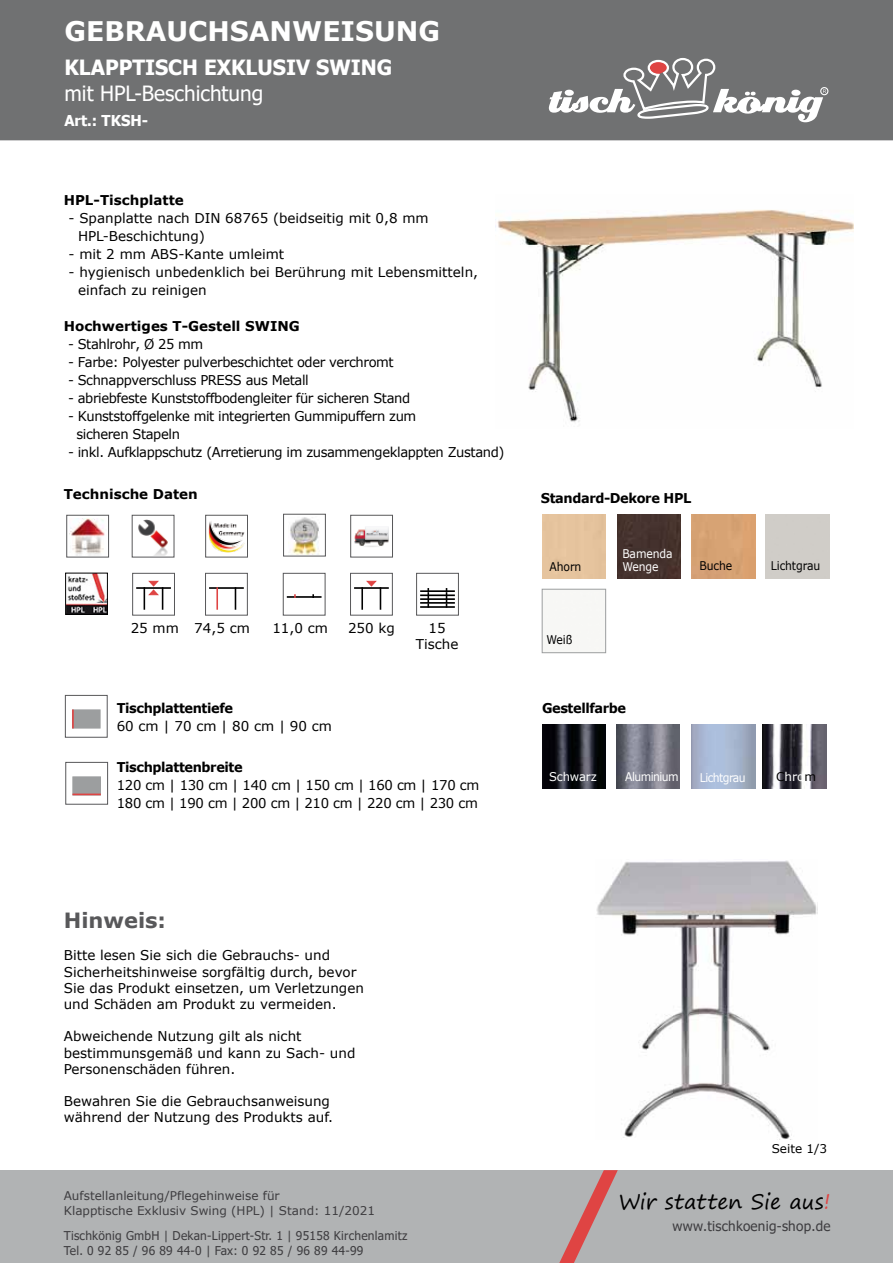
<style>
.page{position:relative;width:893px;height:1263px;background:#fff}
.page>*{position:absolute;margin:0;border:0;box-sizing:border-box;transform-origin:0 0}
.t1{font:700 27px "Verdana";color:#fff}
.t2{font:700 21px "Tahoma";color:#fff}
.t3{font:21px "Tahoma";color:#fff}
.t4{font:21px "Segoe Print";letter-spacing:.005em;color:#000}
.t5{font:700 21px "Verdana";color:#58585a}
.t6{font:700 15px "Tahoma";color:#fff}
.t7{font:13.65px "Tahoma";letter-spacing:.02em;color:#3e3d40}
.t8{font:13.5px/16.2px "Verdana";color:#000}
.t9{font:13.5px/18px "Verdana";letter-spacing:-.03em;color:#000}
.t10{font:13.5px/18px "Verdana";letter-spacing:-.02em;color:#000}
.t11{font:700 13.5px "Verdana";letter-spacing:-.03em;color:#000;scale:.96 1}
.t12{font:700 13.5px "Verdana";color:#000}
.t13{font:12.15px/15px "Tahoma";letter-spacing:.02em;color:#3e3d40}
.t14{font:12px/14.4px "Verdana";color:#3e3d40}
.t15{font:12px "Verdana";letter-spacing:-.01em;color:#000;scale:.9 1}
.t16{font:12px "Verdana";letter-spacing:-.05em;color:#fff;scale:.9 1}
.t17{font:12px/13.5px "Verdana";letter-spacing:-.015em;color:#fff;scale:.9 1}
.t18{font:12px "Verdana";letter-spacing:-.01em;color:#000}
.t19{font:12px "Verdana";letter-spacing:-.015em;color:#fff;scale:.96 1}
.t20{font:12px "Verdana";letter-spacing:-.015em;color:#fff}
.s1{color:#000}
.s2{color:#df4443}
</style>
<div class="page">
<div style="left:0;top:1170px;width:893px;height:93px;background:#b1b3b4"></div>
<div style="left:0;top:0;width:893px;height:140px;background:#707172"></div>
<svg style="left:559px;top:1170px;width:59px;height:93px;background:#bc9898"></svg>
<div style="left:820px;top:87px;width:8px;height:8px;border:1px solid #fff;border-radius:50%"></div>
<svg style="left:549px;top:57px;width:277px;height:65px"></svg>
<img style="left:497px;top:210px;width:357px;height:212px">
<div style="left:65px;top:762px;width:43px;height:42px;background:#fff;border:1px solid #58585a"></div>
<div style="left:72px;top:776px;width:29px;height:19px;background:#9c9e9f;border:1px solid #9c9e9f"></div>
<hr style="left:72px;top:793px;width:29px;height:2px;background:#df4443">
<div style="left:65px;top:695px;width:43px;height:42px;background:#fff;border:1px solid #58585a"></div>
<div style="left:72px;top:709px;width:28px;height:19px;background:#9c9e9f;border:1px solid #9c9e9f"></div>
<svg style="left:72px;top:709px;width:2px;height:19px"></svg>
<img style="left:596px;top:860px;width:221px;height:280px">
<img style="left:542px;top:724px;width:64px;height:64px">
<img style="left:616px;top:724px;width:64px;height:64px">
<img style="left:762px;top:724px;width:64px;height:64px">
<div style="left:283px;top:573px;width:42px;height:42px;background:#fff;border:1px solid #58585a"></div>
<hr style="left:287px;top:596px;width:35px;height:2px;background:#000">
<div style="left:416px;top:573px;width:43px;height:42px;background:#fff;border:1px solid #58585a"></div>
<hr style="left:420px;top:606px;width:35px;height:2px;background:#000">
<hr style="left:420px;top:602px;width:35px;height:2px;background:#000">
<hr style="left:420px;top:598px;width:35px;height:2px;background:#000">
<hr style="left:420px;top:594px;width:35px;height:2px;background:#000">
<svg style="left:427px;top:588px;width:2px;height:20px"></svg>
<svg style="left:446px;top:588px;width:1px;height:20px"></svg>
<hr style="left:420px;top:590px;width:35px;height:2px;background:#000">
<div style="left:205px;top:515px;width:43px;height:42px;background:#fff;border:1px solid #58585a"></div>
<img style="left:208px;top:521px;width:37px;height:31px">
<div style="left:132px;top:515px;width:42px;height:42px;background:#fff;border:1px solid #58585a"></div>
<img style="left:138px;top:519px;width:30px;height:36px">
<div style="left:350px;top:515px;width:43px;height:42px;background:#fff;border:1px solid #58585a"></div>
<img style="left:354px;top:527px;width:35px;height:20px">
<div style="left:66px;top:515px;width:43px;height:42px;background:#fff;border:1px solid #58585a"></div>
<img style="left:69px;top:518px;width:36px;height:37px">
<div style="left:205px;top:573px;width:43px;height:42px;background:#fff;border:1px solid #58585a"></div>
<svg style="left:235px;top:589px;width:1px;height:21px"></svg>
<hr style="left:209px;top:587px;width:35px;height:2px;background:#000">
<hr style="left:216px;top:587px;width:2px;height:23px;background:#df4443">
<div style="left:350px;top:573px;width:43px;height:42px;background:#fff;border:1px solid #58585a"></div>
<hr style="left:361px;top:587px;width:2px;height:23px;background:#000">
<hr style="left:354px;top:587px;width:35px;height:2px;background:#000">
<svg style="left:365px;top:580px;width:16px;height:30px"></svg>
<div style="left:132px;top:573px;width:43px;height:42px;background:#fff;border:1px solid #58585a"></div>
<hr style="left:136px;top:587px;width:35px;height:2px;background:#000">
<svg style="left:144px;top:580px;width:19px;height:30px"></svg>
<img style="left:290px;top:517px;width:29px;height:37px">
<div style="left:283px;top:514px;width:43px;height:42px;border:1px solid #58585a"></div>
<img style="left:67px;top:575px;width:39px;height:38px">
<div style="left:65px;top:573px;width:43px;height:42px;border:1px solid #000"></div>
<div style="left:542px;top:589px;width:64px;height:64px;border:1px solid #9c9e9f"></div>
<div style="left:617px;top:515px;width:64px;height:64px;background:#45322d"></div>
<h1 class="t1" style="left:64px;top:12px;width:377px">GEBRAUCHSANWEISUNG</h1>
<h2 class="t2" style="left:64px;top:53px;width:329px">KLAPPTISCH EXKLUSIV SWING</h2>
<h2 class="t3" style="left:64px;top:79px;width:200px">mit HPL-Beschichtung</h2>
<p class="t6" style="left:64px;top:110px;width:85px">Art.: TKSH-</p>
<p class="t12" style="left:64px;top:191px;width:122px">HPL-Tischplatte</p>
<p class="t8" style="left:78px;top:209px;width:352px;line-height:18px;text-indent:-10px">- Spanplatte nach DIN 68765 (beidseitig mit 0,8 mm<br>HPL-Beschichtung)</p>
<p class="t8" style="left:69px;top:246px;width:217px">- mit 2 mm ABS-Kante umleimt</p>
<p class="t8" style="left:78px;top:263px;width:402px;line-height:18px;text-indent:-10px">- hygienisch unbedenklich bei Berührung mit Lebensmitteln, einfach zu reinigen</p>
<p class="t12" style="left:64px;top:317px;width:237px">Hochwertiges T-Gestell SWING</p>
<p class="t9" style="left:68px;top:335px;width:137px">- Stahlrohr, Ø 25 mm</p>
<p class="t9" style="left:68px;top:353px;width:327px">- Farbe: Polyester pulverbeschichtet oder verchromt</p>
<p class="t9" style="left:68px;top:371px;width:242px">- Schnappverschluss PRESS aus Metall</p>
<p class="t9" style="left:68px;top:389px;width:344px">- abriebfeste Kunststoffbodengleiter für sicheren Stand</p>
<p class="t9" style="left:76px;top:407px;width:341px;text-indent:-8px">- Kunststoffgelenke mit integrierten Gummipuffern zum sicheren Stapeln</p>
<p class="t9" style="left:68px;top:443px;width:438px">- inkl. Aufklappschutz (Arretierung im zusammengeklappten Zustand)</p>
<p class="t12" style="left:64px;top:485px;width:136px">Technische Daten</p>
<p class="t8" style="left:131px;top:620px;width:50px">25 mm</p>
<p class="t8" style="left:194px;top:620px;width:57px">74,5 cm</p>
<p class="t8" style="left:272px;top:620px;width:57px">11,0 cm</p>
<p class="t8" style="left:348px;top:620px;width:48px">250 kg</p>
<p class="t8" style="left:416px;top:620px;width:44px;text-align:center">15<br>Tische</p>
<p class="t11" style="left:117px;top:698px;width:123px">Tischplattentiefe</p>
<p class="t8" style="left:117px;top:718px;width:217px">60 cm | 70 cm | 80 cm | 90 cm</p>
<p class="t11" style="left:117px;top:758px;width:133px">Tischplattenbreite</p>
<p class="t10" style="left:117px;top:776px;width:364px">120 cm | 130 cm | 140 cm | 150 cm | 160 cm | 170 cm<br>180 cm | 190 cm | 200 cm | 210 cm | 220 cm | 230 cm</p>
<p class="t11" style="left:541px;top:489px;width:158px">Standard-Dekore HPL</p>
<p class="t17" style="left:622px;top:546px;width:57px">Bamenda<br>Wenge</p>
<p class="t15" style="left:550px;top:559px;width:37px">Ahorn</p>
<p class="t15" style="left:699px;top:557px;width:38px">Buche</p>
<p class="t15" style="left:771px;top:557px;width:56px">Lichtgrau</p>
<p class="t15" style="left:547px;top:631px;width:30px">Weiß</p>
<p class="t11" style="left:542px;top:699px;width:89px">Gestellfarbe</p>
<p class="t19" style="left:549px;top:769px;width:51px">Schwarz</p>
<p class="t16" style="left:625px;top:769px;width:61px">Aluminium</p>
<p class="t16" style="left:700px;top:769px;width:52px">Lichtgrau</p>
<p class="t20" style="left:776px;top:769px;width:42px"><span class="s1">C</span>hro<span class="s1">m</span></p>
<h2 class="t5" style="left:64px;top:905px;width:104px">Hinweis:</h2>
<p class="t8" style="left:64px;top:947px;width:302px">Bitte lesen Sie sich die Gebrauchs- und Sicherheitshinweise sorgfältig durch, bevor Sie das Produkt einsetzen, um Verletzungen und Schäden am Produkt zu vermeiden.</p>
<p class="t8" style="left:64px;top:1028px;width:293px">Abweichende Nutzung gilt als nicht bestimmunsgemäß und kann zu Sach- und<br>Personenschäden führen.</p>
<p class="t8" style="left:64px;top:1093px;width:271px">Bewahren Sie die Gebrauchsanweisung während der Nutzung des Produkts auf.</p>
<p class="t14" style="left:64px;top:1189px;width:313px">Aufstellanleitung/Pflegehinweise für<br>Klapptische Exklusiv Swing (HPL) | Stand: 11/2021</p>
<p class="t13" style="left:64px;top:1229px;width:345px">Tischkönig GmbH | Dekan-Lippert-Str. 1 | 95158 Kirchenlamitz<br>Tel. 0 92 85 / 96 89 44-0 | Fax: 0 92 85 / 96 89 44-99</p>
<p class="t18" style="left:772px;top:1140px;width:57px">Seite 1/3</p>
<h2 class="t4" style="left:619px;top:1183px;width:213px">Wir statten Sie aus<span class="s2">!</span></h2>
<p class="t7" style="left:673px;top:1217px;width:159px">www.tischkoenig-shop.de</p>
</div>
